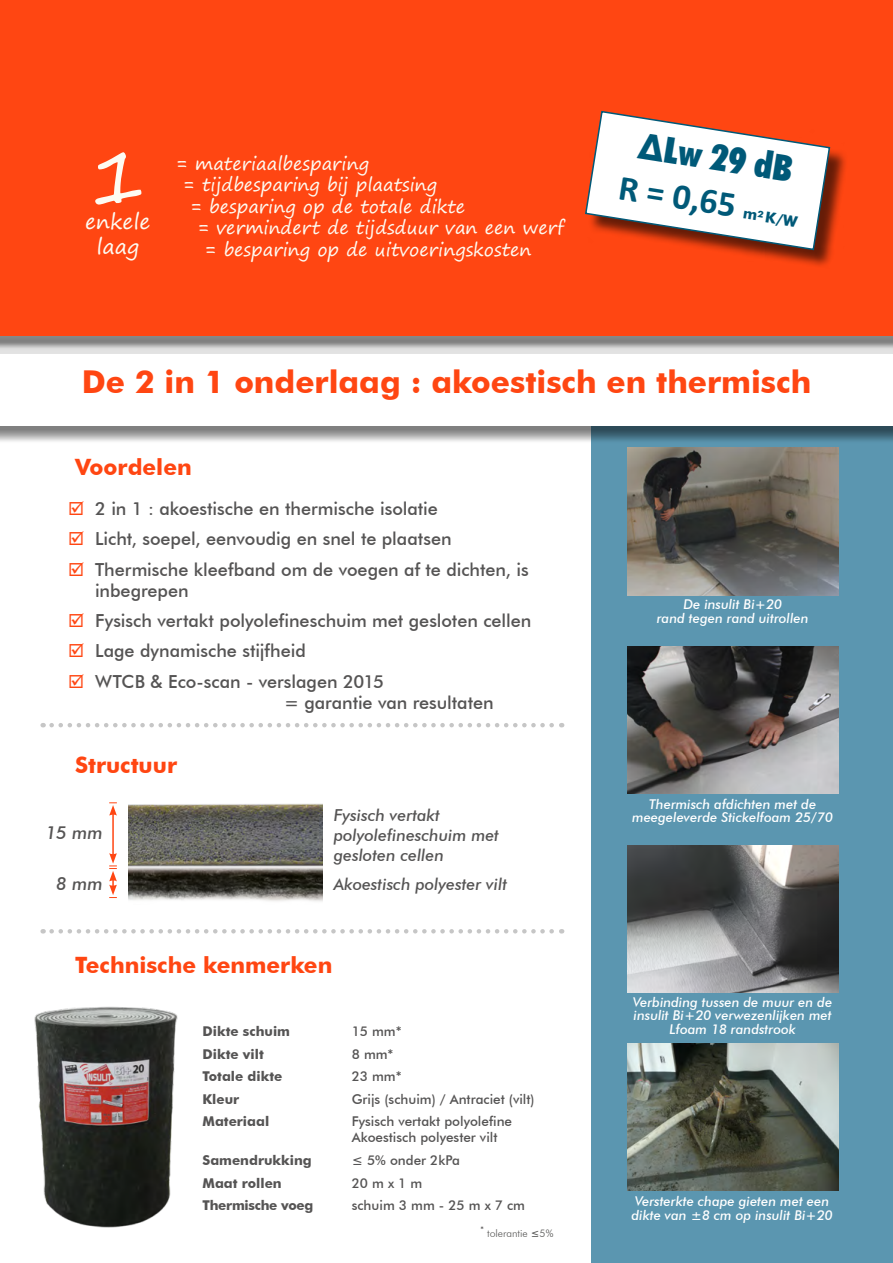
<style>
.page{position:relative;width:893px;height:1263px;background:#fff}
.page>*{position:absolute;margin:0;border:0;box-sizing:border-box;transform-origin:0 0}
.t1{font:76.5px "Segoe Print";color:#fdfbf2}
.t2{font:900 condensed 36px "Futura BT";color:#005978}
.t3{font:700 36px "Calibri";color:#005978}
.t4{font:700 31.5px "Futura BT";color:#ff4612}
.Titre_gras{font:700 22.5px "Futura BT";color:#ff4612}
.t5{font:21px "Segoe Print";color:#fdfbf2}
.t6{font:500 18px/21.6px "Futura BT";color:#555454}
.t7{font:18px "Segoe Print";color:#fdfbf2}
.t8{font:italic 500 18px "Futura BT";color:#555454}
.t9{font:italic 500 16.5px/19.8px "Futura BT";color:#555454}
.t10{font:700 15px "Futura BT";color:#005978}
.t11{font:italic 500 13.5px/13.5px "Futura BT";color:#fff;text-align:center}
.texte_basic{font:500 13.5px/16.2px "Futura BT";color:#555454}
.texte_basic-2{font:700 13.5px "Futura BT";color:#555454}
.texte_basic-3{font:700 13.5px "Futura BT";letter-spacing:-.02em;color:#555454}
.t12{font:300 10.5px "Futura BT";color:#575756}
.s1{font-weight:500}
</style>
<div class="page">
<div style="left:591px;top:404px;width:302px;height:859px;background:#5b96b0"></div>
<div style="left:0;top:338px;width:893px;height:106px;background:#000;opacity:.5"></div>
<div style="left:0;top:336px;width:893px;height:89px;background:#fff"></div>
<div style="left:0;top:0;width:893px;height:355px;background:#000;opacity:.5"></div>
<div style="left:0;top:0;width:893px;height:336px;background:#ff4612"></div>
<img style="left:627px;top:845px;width:211px;height:147px">
<img style="left:627px;top:1043px;width:211px;height:148px">
<img style="left:627px;top:646px;width:211px;height:148px">
<img style="left:627px;top:448px;width:211px;height:147px">
<img style="left:34px;top:1006px;width:144px;height:222px">
<div style="left:587px;top:113px;width:261px;height:156px;background:#000;opacity:.6"></div>
<svg style="left:585px;top:110px;width:246px;height:141px"></svg>
<svg style="left:52px;top:723px;width:510px;height:4px"></svg>
<hr style="left:112px;top:813px;width:2px;height:42px;background:#ff4612">
<svg style="left:109px;top:802px;width:8px;height:14px"></svg>
<svg style="left:109px;top:853px;width:8px;height:45px"></svg>
<img style="left:129px;top:892px;width:194px;height:10px">
<img style="left:129px;top:803px;width:194px;height:89px">
<svg style="left:52px;top:929px;width:510px;height:4px"></svg>
<p class="t1" style="left:90px;top:108px;width:57px">1</p>
<p class="t5" style="left:97px;top:228px;width:44px">laag</p>
<p class="t5" style="left:85px;top:203px;width:67px">enkele</p>
<p class="t7" style="left:176px;top:147px;width:194px">= materiaalbesparing</p>
<p class="t7" style="left:184px;top:169px;width:255px">= tijdbesparing bij plaatsing</p>
<p class="t7" style="left:191px;top:190px;width:276px">= besparing op de totale dikte</p>
<p class="t7" style="left:198px;top:212px;width:368px">= vermindert de tijdsduur van een werf</p>
<p class="t7" style="left:205px;top:233px;width:328px">= besparing op de uitvoeringskosten</p>
<p class="t2" style="left:642px;top:124px;width:157px;rotate:9deg">∆Lw 29 dB</p>
<p class="t3" style="left:623px;top:162px;width:120px;rotate:9deg">R = 0,65</p>
<p class="t10" style="left:745px;top:204px;width:56px;rotate:9deg">m²K/W</p>
<p class="t4" style="left:82px;top:362px;width:731px">De 2 in 1 onderlaag : akoestisch en thermisch</p>
<p class="Titre_gras" style="left:75px;top:454px;width:118px">Voordelen</p>
<p class="t6" style="left:95px;top:498px;width:344px">2 in 1 : akoestische en thermische isolatie</p>
<p class="t6" style="left:95px;top:528px;width:358px">Licht, soepel, eenvoudig en snel te plaatsen</p>
<p class="t6" style="left:95px;top:558px;width:435px">Thermische kleefband om de voegen af te dichten, is inbegrepen</p>
<p class="t6" style="left:95px;top:610px;width:438px">Fysisch vertakt polyolefineschuim met gesloten cellen</p>
<p class="t6" style="left:95px;top:640px;width:212px">Lage dynamische stijfheid</p>
<p class="t6" style="left:284px;top:670px;width:211px;text-indent:-189px">WTCB &amp; Eco-scan - verslagen 2015<br>= garantie van resultaten</p>
<p class="Titre_gras" style="left:75px;top:751px;width:104px">Structuur</p>
<p class="t8" style="left:45px;top:821px;width:59px">15 mm</p>
<p class="t8" style="left:56px;top:872px;width:48px">8 mm</p>
<p class="t9" style="left:334px;top:805px;width:167px">Fysisch vertakt polyolefineschuim met gesloten cellen</p>
<p class="t9" style="left:334px;top:874px;width:175px">Akoestisch polyester vilt</p>
<p class="Titre_gras" style="left:75px;top:952px;width:259px">Technische kenmerken</p>
<p class="texte_basic-2" style="left:202px;top:1023px;width:89px">Dikte schuim</p>
<p class="texte_basic" style="left:352px;top:1023px;width:51px">15 mm*</p>
<p class="texte_basic-2" style="left:202px;top:1045px;width:63px">Dikte vilt</p>
<p class="texte_basic" style="left:352px;top:1045px;width:43px">8 mm*</p>
<p class="texte_basic-2" style="left:202px;top:1068px;width:81px">Totale dikte</p>
<p class="texte_basic" style="left:352px;top:1068px;width:51px">23 mm*</p>
<p class="texte_basic-2" style="left:202px;top:1091px;width:38px">Kleur</p>
<p class="texte_basic" style="left:352px;top:1091px;width:184px">Grijs (schuim) / Antraciet (vilt)</p>
<p class="texte_basic-2" style="left:202px;top:1113px;width:68px">Materiaal</p>
<p class="texte_basic" style="left:352px;top:1113px;width:162px">Fysisch vertakt polyolefine<br>Akoestisch polyester vilt</p>
<p class="texte_basic-2" style="left:202px;top:1152px;width:111px">Samendrukking</p>
<p class="texte_basic" style="left:352px;top:1152px;width:110px">≤ 5% onder 2kPa</p>
<p class="texte_basic-2" style="left:202px;top:1174px;width:81px">Maat rollen</p>
<p class="texte_basic" style="left:352px;top:1174px;width:72px">20 m x 1 m</p>
<p class="texte_basic-3" style="left:202px;top:1197px;width:113px">Thermische voeg</p>
<p class="texte_basic" style="left:352px;top:1197px;width:175px">schuim 3 mm - 25 m x 7 cm</p>
<p class="t12" style="left:481px;top:1227px;width:74px"><sup>*</sup> tolerantie <span class="s1">≤</span>5%</p>
<p class="t11" style="left:683px;top:598px;width:100px">De insulit Bi+20</p>
<p class="t11" style="left:657px;top:611px;width:153px">rand tegen rand uitrollen</p>
<p class="t11" style="left:632px;top:797px;width:202px">Thermisch afdichten met de meegeleverde Stickelfoam 25/70</p>
<p class="t11" style="left:633px;top:995px;width:201px">Verbinding tussen de muur en de insulit Bi+20 verwezenlijken met<br>Lfoam 18 randstrook</p>
<p class="t11" style="left:631px;top:1194px;width:203px;text-align:left">Versterkte chape gieten met een dikte van ±8 cm op insulit Bi+20</p>
</div>
